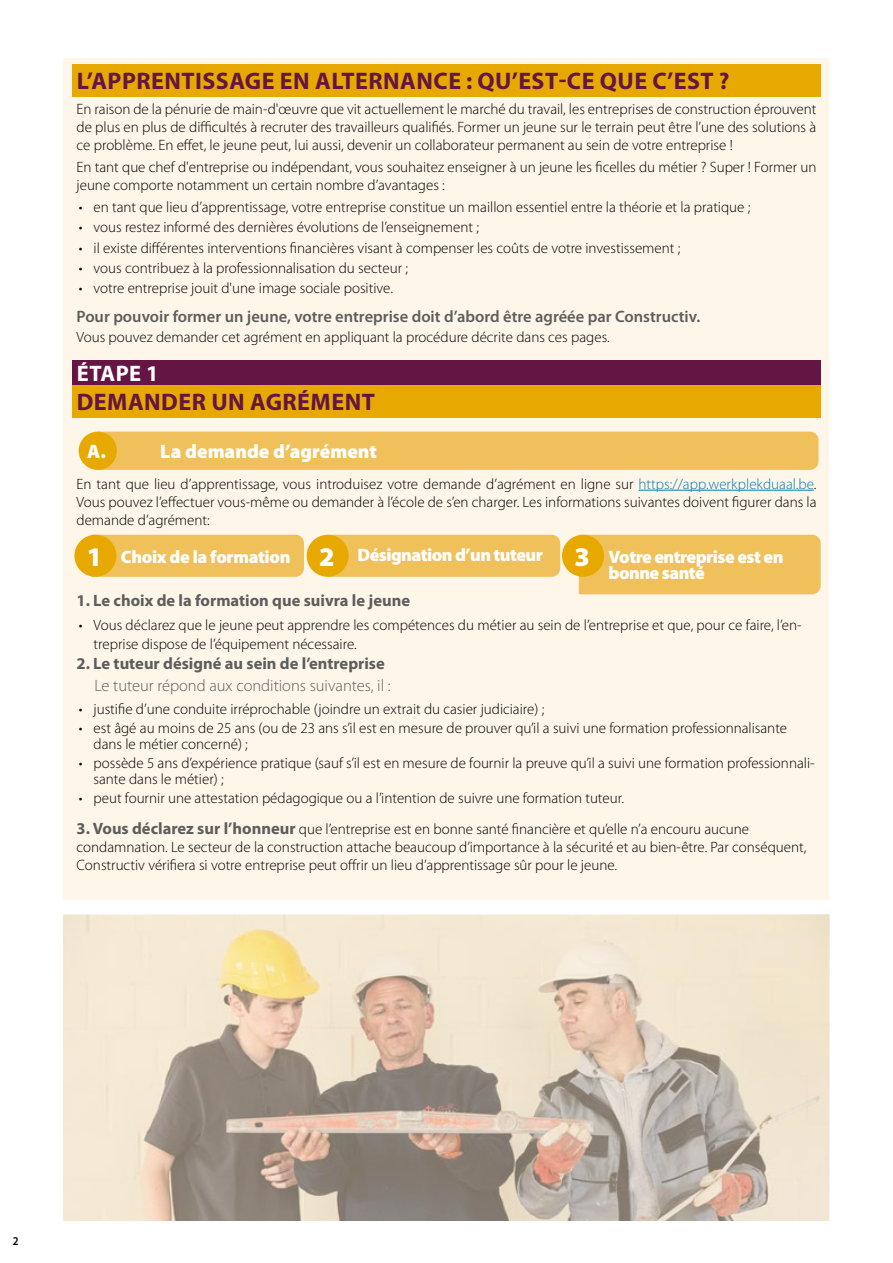
<style>
.page{position:relative;width:893px;height:1263px;background:#fff}
.page>*{position:absolute;margin:0;border:0;box-sizing:border-box;transform-origin:0 0}
.t1{font:900 27px "Myriad Pro";color:#fff}
.t2{font:700 24px "Myriad Pro";letter-spacing:.02em;color:#641544}
.t3{font:700 22.5px "Myriad Pro";letter-spacing:.02em;color:#fff}
.t4{font:900 19.5px "Myriad Pro";color:#fff}
.t5{font:900 18px/16.5px "Myriad Pro";letter-spacing:-.03em;color:#fff}
.t6{font:600 16.5px "Myriad Pro";color:#5d5d5d}
.t7{font:700 16.5px "Myriad Pro";color:#5d5d5d}
.t8{font:300 16.5px "Myriad Pro";color:#5d5d5d}
.t9{font:300 15px/18px "Myriad Pro";color:#000}
.t10{font:600 12px "Myriad Pro";color:#000;scale:.9 1}
.s1{color:#007eb9}
.s2{font-size:27px}
.s3{font-weight:700;font-size:16.5px;color:#5d5d5d}
</style>
<div class="page">
<div style="left:64px;top:59px;width:765px;height:841px;background:#fdf6e9"></div>
<div style="left:72px;top:65px;width:749px;height:32px;background:#e7a900"></div>
<div style="left:72px;top:360px;width:749px;height:29px;background:#641544"></div>
<div style="left:72px;top:385px;width:749px;height:33px;background:#e7a900"></div>
<hr style="left:638px;top:490px;width:176px;height:1px;background:#007eb9">
<img style="left:64px;top:915px;width:765px;height:305px">
<div style="left:102px;top:432px;width:716px;height:38px;background:#f0c15b"></div>
<div style="left:79px;top:432px;width:38px;height:38px;background:#e7a900;border-radius:50%"></div>
<div style="left:100px;top:535px;width:204px;height:42px;background:#f0c15b"></div>
<div style="left:579px;top:535px;width:242px;height:59px;background:#f0c15b"></div>
<div style="left:333px;top:535px;width:227px;height:42px;background:#f0c15b"></div>
<div style="left:74px;top:535px;width:42px;height:42px;background:#e7a900;border-radius:50%"></div>
<div style="left:307px;top:535px;width:42px;height:42px;background:#e7a900;border-radius:50%"></div>
<div style="left:562px;top:535px;width:42px;height:42px;background:#e7a900;border-radius:50%"></div>
<h2 class="t2" style="left:77px;top:68px;width:654px">L’APPRENTISSAGE EN ALTERNANCE : QU’EST-CE QUE C’EST ?</h2>
<p class="t9" style="left:77px;top:100px;width:741px;text-align:justify">En raison de la pénurie de main-d'œuvre que vit actuellement le marché du travail, les entreprises de construction éprouvent de plus en plus de difficultés à recruter des travailleurs qualifiés. Former un jeune sur le terrain peut être l’une des solutions à ce problème. En effet, le jeune peut, lui aussi, devenir un collaborateur permanent au sein de votre entreprise !</p>
<p class="t9" style="left:77px;top:158px;width:741px">En tant que chef d'entreprise ou indépendant, vous souhaitez enseigner à un jeune les ficelles du métier ? Super ! Former un jeune comporte notamment un certain nombre d’avantages :</p>
<p class="t9" style="left:79px;top:199px;width:673px">• en tant que lieu d’apprentissage, votre entreprise constitue un maillon essentiel entre la théorie et la pratique ;</p>
<p class="t9" style="left:79px;top:219px;width:402px">• vous restez informé des dernières évolutions de l’enseignement ;</p>
<p class="t9" style="left:79px;top:239px;width:603px">• il existe différentes interventions financières visant à compenser les coûts de votre investissement ;</p>
<p class="t9" style="left:79px;top:259px;width:331px">• vous contribuez à la professionnalisation du secteur ;</p>
<p class="t9" style="left:79px;top:279px;width:316px">• votre entreprise jouit d'une image sociale positive.</p>
<p class="t6" style="left:77px;top:307px;width:625px">Pour pouvoir former un jeune, votre entreprise doit d’abord être agréée par Constructiv.</p>
<p class="t9" style="left:77px;top:328px;width:535px">Vous pouvez demander cet agrément en appliquant la procédure décrite dans ces pages.</p>
<h3 class="t3" style="left:77px;top:361px;width:83px">ÉTAPE 1</h3>
<h2 class="t2" style="left:77px;top:389px;width:300px">DEMANDER UN AGRÉMENT</h2>
<h3 class="t4" style="left:87px;top:440px;width:20px">A.</h3>
<h3 class="t4" style="left:160px;top:440px;width:218px">La demande d’agrément</h3>
<p class="t9" style="left:77px;top:475px;width:741px;text-align:justify">En tant que lieu d’apprentissage, vous introduisez votre demande d’agrément en ligne sur <span class="s1">https://app.werkplekduaal.be</span>.<br>Vous pouvez l’effectuer vous-même ou demander à l’école de s’en charger. Les informations suivantes doivent figurer dans la demande d’agrément:</p>
<h1 class="t1" style="left:87px;top:541px;width:17px">1</h1>
<p class="t5" style="left:319px;top:547px;width:272px"><span class="s2">2</span> Désignation d’un tuteur <span class="s2">3</span></p>
<p class="t5" style="left:121px;top:548px;width:171px">Choix de la formation</p>
<p class="t5" style="left:609px;top:548px;width:176px">Votre entreprise est en bonne santé</p>
<p class="t7" style="left:77px;top:591px;width:335px">1. Le choix de la formation que suivra le jeune</p>
<p class="t9" style="left:94px;top:615px;width:710px;line-height:19.5px;text-indent:-15px">• Vous déclarez que le jeune peut apprendre les compétences du métier au sein de l’entreprise et que, pour ce faire, l’en&shy;treprise dispose de l’équipement nécessaire.</p>
<p class="t7" style="left:77px;top:654px;width:310px">2. Le tuteur désigné au sein de l’entreprise</p>
<p class="t8" style="left:95px;top:677px;width:298px">Le tuteur répond aux conditions suivantes, il :</p>
<p class="t9" style="left:79px;top:700px;width:467px">• justifie d’une conduite irréprochable (joindre un extrait du casier judiciaire) ;</p>
<p class="t9" style="left:94px;top:720px;width:695px;line-height:16.5px;text-indent:-15px">• est âgé au moins de 25 ans (ou de 23 ans s’il est en mesure de prouver qu’il a suivi une formation professionnalisante dans le métier concerné) ;</p>
<p class="t9" style="left:94px;top:755px;width:723px;line-height:16.5px;text-indent:-15px">• possède 5 ans d’expérience pratique (sauf s’il est en mesure de fournir la preuve qu’il a suivi une formation professionnali&shy;sante dans le métier) ;</p>
<p class="t9" style="left:79px;top:789px;width:547px">• peut fournir une attestation pédagogique ou a l’intention de suivre une formation tuteur.</p>
<p class="t9" style="left:77px;top:820px;width:731px"><span class="s3">3. Vous déclarez sur l’honneur</span> que l’entreprise est en bonne santé financière et qu’elle n’a encouru aucune condamnation. Le secteur de la construction attache beaucoup d’importance à la sécurité et au bien-être. Par conséquent,<br>Constructiv vérifiera si votre entreprise peut offrir un lieu d’apprentissage sûr pour le jeune.</p>
<p class="t10" style="left:13px;top:1234px;width:8px">2</p>
</div>
